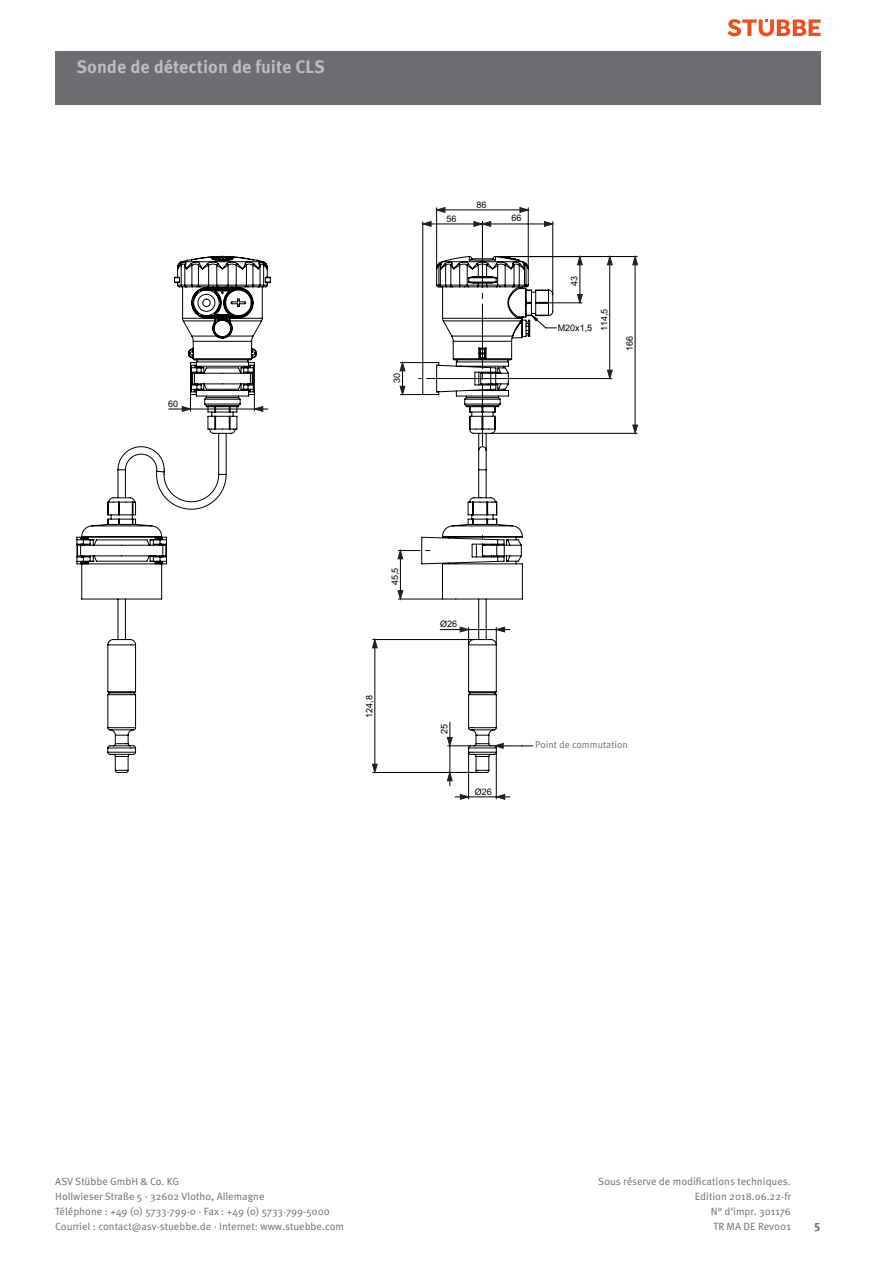
<style>
.page{position:relative;width:893px;height:1263px;background:#fff}
.page>*{position:absolute;margin:0;border:0;box-sizing:border-box;transform-origin:0 0}
.t1{font:700 18px "Meta Pro";color:#bcbdc0}
.t2{font:700 12px "Meta Pro";color:#6c6d70}
.t3{font:10.5px/15px "Meta Pro Norm";color:#6c6d70}
.t4{font:9.75px "Meta Pro Norm";color:#6c6d70}
.t5{font:9px "Arial";color:#000001}
</style>
<div class="page">
<svg style="left:728px;top:19px;width:93px;height:17px"></svg>
<div style="left:55px;top:51px;width:766px;height:53px;background:#6c6d70"></div>
<svg style="left:374px;top:207px;width:264px;height:592px"></svg>
<svg style="left:77px;top:255px;width:477px;height:518px"></svg>
<svg style="left:254px;top:406px;width:9px;height:5px"></svg>
<svg style="left:182px;top:406px;width:9px;height:5px"></svg>
<svg style="left:436px;top:207px;width:9px;height:6px"></svg>
<svg style="left:422px;top:221px;width:9px;height:5px"></svg>
<svg style="left:520px;top:207px;width:9px;height:6px"></svg>
<svg style="left:474px;top:221px;width:17px;height:5px"></svg>
<svg style="left:544px;top:221px;width:9px;height:5px"></svg>
<svg style="left:460px;top:627px;width:9px;height:5px"></svg>
<svg style="left:496px;top:627px;width:9px;height:5px"></svg>
<svg style="left:494px;top:743px;width:9px;height:5px"></svg>
<svg style="left:460px;top:794px;width:9px;height:5px"></svg>
<svg style="left:496px;top:794px;width:9px;height:5px"></svg>
<svg style="left:400px;top:386px;width:5px;height:9px"></svg>
<svg style="left:400px;top:362px;width:5px;height:9px"></svg>
<svg style="left:577px;top:294px;width:5px;height:9px"></svg>
<svg style="left:577px;top:256px;width:5px;height:9px"></svg>
<svg style="left:607px;top:256px;width:5px;height:9px"></svg>
<svg style="left:633px;top:256px;width:5px;height:9px"></svg>
<svg style="left:607px;top:370px;width:5px;height:9px"></svg>
<svg style="left:633px;top:425px;width:5px;height:9px"></svg>
<svg style="left:398px;top:550px;width:5px;height:9px"></svg>
<svg style="left:398px;top:590px;width:5px;height:9px"></svg>
<svg style="left:372px;top:639px;width:5px;height:9px"></svg>
<svg style="left:372px;top:764px;width:5px;height:9px"></svg>
<svg style="left:447px;top:737px;width:5px;height:9px"></svg>
<svg style="left:447px;top:772px;width:5px;height:9px"></svg>
<h1 class="t1" style="left:77px;top:53px;width:250px">Sonde de détection de fuite CLS</h1>
<p class="t5" style="left:168px;top:398px;width:12px">60</p>
<p class="t5" style="left:391px;top:383px;width:12px;rotate:-90deg">30</p>
<p class="t5" style="left:447px;top:213px;width:12px">56</p>
<p class="t5" style="left:476px;top:199px;width:12px">86</p>
<p class="t5" style="left:512px;top:212px;width:12px">66</p>
<p class="t5" style="left:569px;top:286px;width:12px;rotate:-90deg">43</p>
<p class="t5" style="left:558px;top:322px;width:36px">M20x1,5</p>
<p class="t5" style="left:598px;top:331px;width:24px;rotate:-90deg">114,5</p>
<p class="t5" style="left:624px;top:351px;width:17px;rotate:-90deg">166</p>
<p class="t5" style="left:389px;top:585px;width:19px;rotate:-90deg">45,5</p>
<p class="t5" style="left:363px;top:718px;width:24px;rotate:-90deg">124,8</p>
<p class="t5" style="left:440px;top:618px;width:19px">Ø26</p>
<p class="t5" style="left:438px;top:734px;width:12px;rotate:-90deg">25</p>
<p class="t5" style="left:475px;top:785px;width:19px">Ø26</p>
<p class="t4" style="left:535px;top:737px;width:94px">Point de commutation</p>
<p class="t3" style="left:55px;top:1173px;width:290px">ASV Stübbe GmbH &amp; Co. KG<br>Hollwieser Straße 5 · 32602 Vlotho, Allemagne<br>Téléphone : +49 (0) 5733-799-0 · Fax : +49 (0) 5733-799-5000<br>Courriel : contact@asv-stuebbe.de · Internet: www.stuebbe.com</p>
<p class="t3" style="left:598px;top:1173px;width:194px;text-align:right">Sous réserve de modifications techniques.<br>Edition 2018.06.22-fr<br>N° d‘impr. 301176<br>TR MA DE Rev001</p>
<p class="t2" style="left:814px;top:1217px;width:8px">5</p>
</div>
